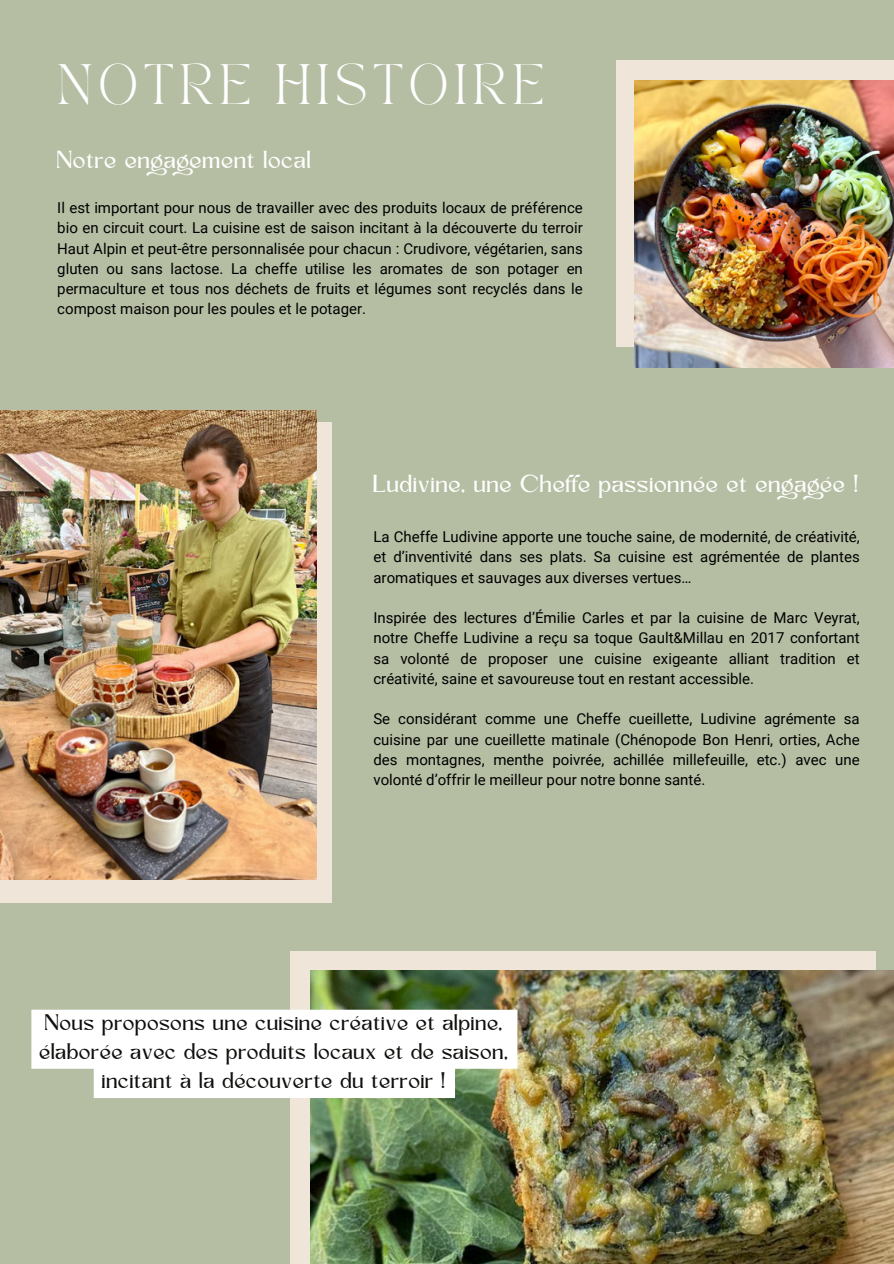
<style>
.page{position:relative;width:894px;height:1264px;background:#fff}
.page>*{position:absolute;margin:0;border:0;box-sizing:border-box;transform-origin:0 0}
.t1{font:39.9px "TAN PEARL Regular";letter-spacing:.13em;color:#fff}
.t2{font:22.95px "Kingred Serif";color:#fff}
.t3{font:21px/29.2px "Kingred Serif";color:#100f0d;text-align:center}
.t4{font:15px/20.2px "Roboto";color:#000;text-align:justify}
</style>
<div class="page">
<div style="left:0;top:0;width:893px;height:1263px;background:#b5bea3"></div>
<div style="left:0;top:423px;width:331px;height:480px;background:#efe5d8"></div>
<div style="left:616px;top:60px;width:277px;height:286px;background:#efe5d8"></div>
<img style="left:634px;top:80px;width:259px;height:287px">
<div style="left:290px;top:950px;width:585px;height:313px;background:#efe5d8"></div>
<img style="left:310px;top:970px;width:583px;height:293px">
<img style="left:0;top:411px;width:316px;height:468px">
<svg style="left:31px;top:1009px;width:486px;height:88px;background:#f6f7f3"></svg>
<p class="t1" style="left:57px;top:63px;width:487px">NOTRE HISTOIRE</p>
<p class="t2" style="left:57px;top:151px;width:256px">Notre engagement local</p>
<p class="t4" style="left:57px;top:198px;width:527px">Il est important pour nous de travailler avec des produits locaux de préférence bio en circuit court. La cuisine est de saison incitant à la découverte du terroir Haut Alpin et peut-être personnalisée pour chacun : Crudivore, végétarien, sans gluten ou sans lactose. La cheffe utilise les aromates de son potager en permaculture et tous nos déchets de fruits et légumes sont recyclés dans le compost maison pour les poules et le potager.</p>
<p class="t2" style="left:373px;top:475px;width:487px">Ludivine, une Cheffe passionnée et engagée !</p>
<p class="t4" style="left:373px;top:527px;width:487px">La Cheffe Ludivine apporte une touche saine, de modernité, de créativité, et d’inventivité dans ses plats. Sa cuisine est agrémentée de plantes aromatiques et sauvages aux diverses vertues…</p>
<h2 class="t4" style="left:373px;top:608px;width:487px">Inspirée des lectures d’Émilie Carles et par la cuisine de Marc Veyrat, notre Cheffe Ludivine a reçu sa toque Gault&amp;Millau en 2017 confortant sa volonté de proposer une cuisine exigeante alliant tradition et créativité, saine et savoureuse tout en restant accessible.</h2>
<p class="t4" style="left:373px;top:709px;width:487px">Se considérant comme une Cheffe cueillette, Ludivine agrémente sa cuisine par une cueillette matinale (Chénopode Bon Henri, orties, Ache des montagnes, menthe poivrée, achillée millefeuille, etc.) avec une volonté d’offrir le meilleur pour notre bonne santé.</p>
<h2 class="t3" style="left:40px;top:1009px;width:470px">Nous proposons une cuisine créative et alpine, élaborée avec des produits locaux et de saison, incitant à la découverte du terroir !</h2>
</div>
